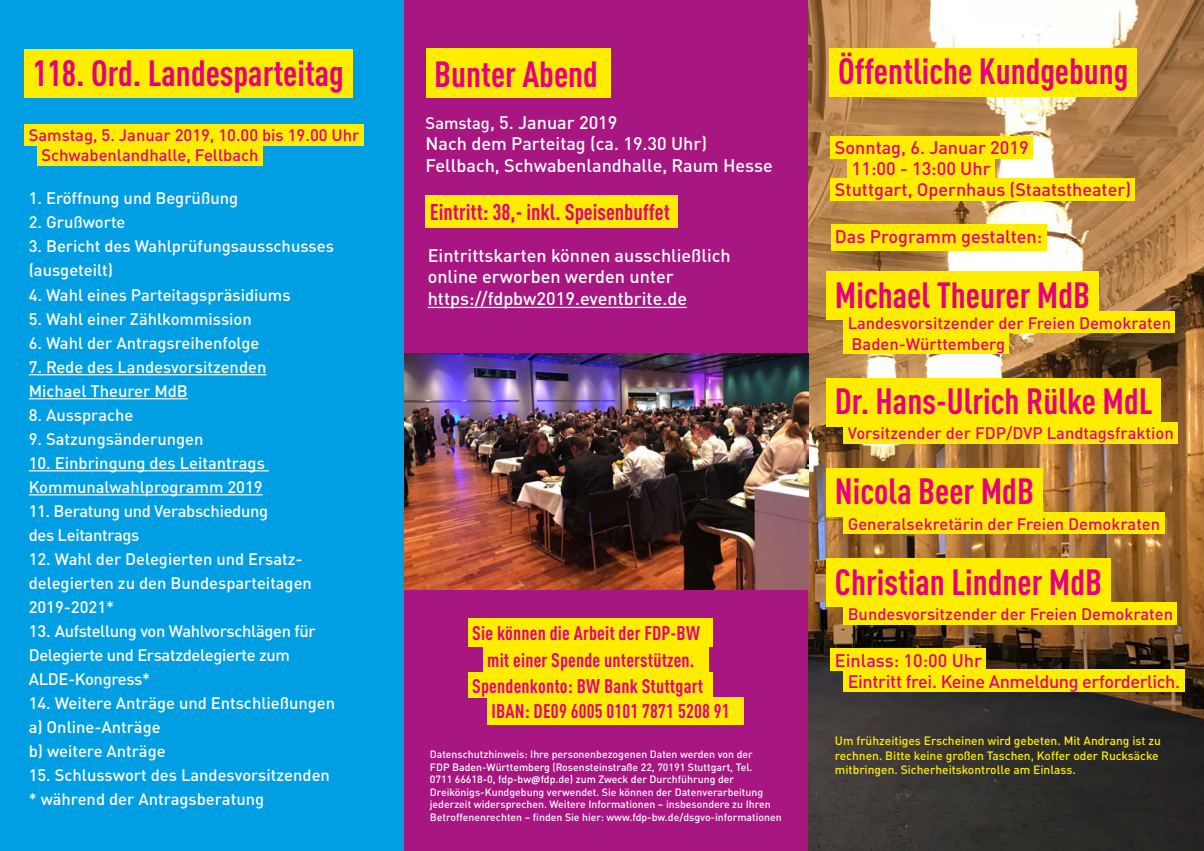
<style>
.page{position:relative;width:1204px;height:851px;background:#fff}
.page>*{position:absolute;margin:0;border:0;box-sizing:border-box;transform-origin:0 0}
.t1{font:700 condensed 36px "DINOT";color:#e6007d}
.t2{font:700 condensed 22.5px "DINOT";color:#e6007d}
.t3{font:700 condensed 19.5px "DINOT";letter-spacing:.01em;color:#e6007d}
.t4{font:500 18px/21.6px "DINOT";color:#fff}
.t5{font:500 18px "DINOT";color:#e6007d}
.t6{font:500 18px/21px "DINOT";letter-spacing:-.02em;color:#e6007d}
.t7{font:500 16.5px/24px "DINOT";color:#fff}
.t8{font:500 16.5px/19.5px "DINOT";color:#e6007d}
.t9{font:500 16.5px/24px "DINOT";letter-spacing:-.02em;color:#fff}
.t10{font:500 12px/14.4px "DINOT";color:#ffed00}
.t11{font:500 10.5px/12.6px "DINOT";color:#fff}
.s1{font-size:16.5px}
.s2{font-family:"Calibri";font-weight:700}
</style>
<div class="page">
<div style="left:0;top:0;width:412px;height:850px;background:#009fe3"></div>
<div style="left:404px;top:0;width:412px;height:850px;background:#a71681"></div>
<img style="left:808px;top:0;width:395px;height:850px">
<div style="left:24px;top:124px;width:339px;height:22px;background:#ffed00"></div>
<div style="left:37px;top:144px;width:226px;height:21px;background:#ffed00"></div>
<hr style="left:29px;top:374px;width:237px;height:1px;background:#fff">
<hr style="left:29px;top:398px;width:159px;height:1px;background:#fff">
<hr style="left:29px;top:470px;width:240px;height:1px;background:#fff">
<hr style="left:29px;top:494px;width:234px;height:1px;background:#fff">
<div style="left:830px;top:136px;width:202px;height:22px;background:#ffed00"></div>
<div style="left:847px;top:157px;width:147px;height:22px;background:#ffed00"></div>
<div style="left:830px;top:178px;width:305px;height:22px;background:#ffed00"></div>
<div style="left:830px;top:225px;width:216px;height:26px;background:#ffed00"></div>
<div style="left:826px;top:271px;width:272px;height:49px;background:#ffed00"></div>
<div style="left:843px;top:312px;width:332px;height:21px;background:#ffed00"></div>
<div style="left:843px;top:333px;width:166px;height:21px;background:#ffed00"></div>
<div style="left:826px;top:378px;width:334px;height:48px;background:#ffed00"></div>
<div style="left:843px;top:422px;width:334px;height:21px;background:#ffed00"></div>
<div style="left:826px;top:468px;width:216px;height:49px;background:#ffed00"></div>
<div style="left:843px;top:513px;width:321px;height:21px;background:#ffed00"></div>
<div style="left:826px;top:558px;width:284px;height:49px;background:#ffed00"></div>
<div style="left:843px;top:602px;width:334px;height:22px;background:#ffed00"></div>
<div style="left:830px;top:648px;width:156px;height:22px;background:#ffed00"></div>
<div style="left:843px;top:669px;width:341px;height:22px;background:#ffed00"></div>
<div style="left:24px;top:50px;width:328px;height:48px;background:#ffed00"></div>
<div style="left:425px;top:49px;width:185px;height:49px;background:#ffed00"></div>
<div style="left:425px;top:195px;width:252px;height:32px;background:#ffed00"></div>
<div style="left:468px;top:618px;width:244px;height:28px;background:#ffed00"></div>
<div style="left:483px;top:645px;width:225px;height:28px;background:#ffed00"></div>
<div style="left:468px;top:672px;width:244px;height:25px;background:#ffed00"></div>
<div style="left:487px;top:696px;width:257px;height:28px;background:#ffed00"></div>
<div style="left:829px;top:48px;width:307px;height:49px;background:#ffed00"></div>
<hr style="left:428px;top:307px;width:259px;height:1px;background:#fff">
<img style="left:404px;top:354px;width:404px;height:235px">
<h1 class="t1" style="left:33px;top:51px;width:312px">118. Ord. Landesparteitag</h1>
<h1 class="t1" style="left:434px;top:53px;width:165px">Bunter Abend</h1>
<p class="t8" style="left:41px;top:125px;width:319px;text-indent:-13px">Samstag, 5. Januar 2019, 10.00 bis 19.00 Uhr<br>Schwabenlandhalle, Fellbach</p>
<p class="t7" style="left:29px;top:186px;width:211px">1. Eröffnung und Begrüßung</p>
<p class="t7" style="left:29px;top:210px;width:98px">2. Grußworte</p>
<p class="t7" style="left:29px;top:234px;width:307px">3. Bericht des Wahlprüfungsausschusses (ausgeteilt)</p>
<p class="t7" style="left:29px;top:282px;width:263px">4. Wahl eines Parteitagspräsidiums</p>
<p class="t7" style="left:29px;top:306px;width:225px">5. Wahl einer Zählkommission</p>
<p class="t7" style="left:29px;top:330px;width:232px">6. Wahl der Antragsreihenfolge</p>
<p class="t7" style="left:29px;top:354px;width:239px">7. Rede des Landesvorsitzenden<br>Michael Theurer MdB</p>
<p class="t7" style="left:29px;top:402px;width:106px">8. Aussprache</p>
<p class="t7" style="left:29px;top:426px;width:176px">9. Satzungsänderungen</p>
<p class="t7" style="left:29px;top:450px;width:238px">10. Einbringung des Leitantrags<br>Kommunalwahlprogramm 2019</p>
<p class="t9" style="left:29px;top:498px;width:241px">11. Beratung und Verabschiedung des Leitantrags</p>
<p class="t7" style="left:29px;top:546px;width:285px">12. Wahl der Delegierten und Ersatz&shy;delegierten zu den Bundesparteitagen<br>2019-2021*</p>
<p class="t9" style="left:29px;top:618px;width:288px">13. Aufstellung von Wahlvorschlägen für<br>Delegierte und Ersatzdelegierte zum<br>ALDE-Kongress*</p>
<p class="t7" style="left:29px;top:690px;width:308px">14. Weitere Anträge und Entschließungen a) Online-Anträge<br>b) weitere Anträge</p>
<p class="t7" style="left:29px;top:762px;width:303px">15. Schlusswort des Landesvorsitzenden * während der Antragsberatung</p>
<p class="t4" style="left:425px;top:111px;width:349px"><span class="s1">Samstag</span>, 5. Januar 2019<br>Nach dem Parteitag (ca. 19.30 Uhr)<br>Fellbach, Schwabenlandhalle, Raum Hesse</p>
<h2 class="t2" style="left:430px;top:198px;width:241px">Eintritt: 38,- inkl. Speisenbuffet</h2>
<p class="t4" style="left:428px;top:244px;width:304px">Eintrittskarten können ausschließlich online erworben werden unter https://fdpbw2019.eventbrite.de</p>
<p class="t3" style="left:472px;top:621px;width:229px">Sie können die Arbeit der FDP-BW</p>
<p class="t3" style="left:487px;top:648px;width:209px">mit einer Spende unterstützen.</p>
<p class="t3" style="left:472px;top:673px;width:232px">Spendenkonto: BW Bank Stuttgart</p>
<p class="t3" style="left:491px;top:699px;width:239px">IBAN: DE09 6005 0101 7871 5208 91</p>
<p class="t11" style="left:430px;top:747px;width:353px">Datenschutzhinweis: Ihre personenbezogenen Daten werden von der<br>FDP Baden-Württemberg (Rosensteinstraße 22, 70191 Stuttgart, Tel.<br>0711 66618-0, fdp-bw<span class="s2">@</span>fdp.de) zum Zweck der Durchführung der Dreikönigs-Kundgebung verwendet. Sie können der Datenverarbeitung jederzeit widersprechen. Weitere Informationen – insbesondere zu Ihren Betroffenenrechten – finden Sie hier: www.fdp-bw.de/dsgvo-informationen</p>
<h1 class="t1" style="left:838px;top:50px;width:292px">Öffentliche Kundgebung</h1>
<p class="t5" style="left:834px;top:136px;width:195px">Sonntag, 6. Januar 2019</p>
<p class="t5" style="left:851px;top:157px;width:140px">11:00 - 13:00 Uhr</p>
<p class="t5" style="left:834px;top:178px;width:297px">Stuttgart, Opernhaus (Staatstheater)</p>
<p class="t5" style="left:834px;top:225px;width:209px">Das Programm gestalten:</p>
<h1 class="t1" style="left:834px;top:273px;width:257px">Michael Theurer MdB</h1>
<p class="t8" style="left:847px;top:312px;width:325px;line-height:21px">Landesvorsitzender der Freien Demokraten<br>Baden-Württemberg</p>
<h1 class="t1" style="left:834px;top:379px;width:319px">Dr. Hans-Ulrich Rülke MdL</h1>
<p class="t8" style="left:847px;top:423px;width:327px">Vorsitzender der FDP/DVP Landtagsfraktion</p>
<h1 class="t1" style="left:834px;top:469px;width:200px">Nicola Beer MdB</h1>
<p class="t8" style="left:847px;top:513px;width:314px">Generalsekretärin der Freien Demokraten</p>
<h1 class="t1" style="left:834px;top:560px;width:269px">Christian Lindner MdB</h1>
<p class="t8" style="left:847px;top:604px;width:327px">Bundesvorsitzender der Freien Demokraten</p>
<p class="t6" style="left:847px;top:649px;width:334px;text-indent:-13px">Einlass: 10:00 Uhr<br>Eintritt frei. Keine Anmeldung erforderlich.</p>
<p class="t10" style="left:834px;top:733px;width:327px">Um frühzeitiges Erscheinen wird gebeten. Mit Andrang ist zu rechnen. Bitte keine großen Taschen, Koffer oder Rucksäcke mitbringen. Sicherheitskontrolle am Einlass.</p>
</div>
